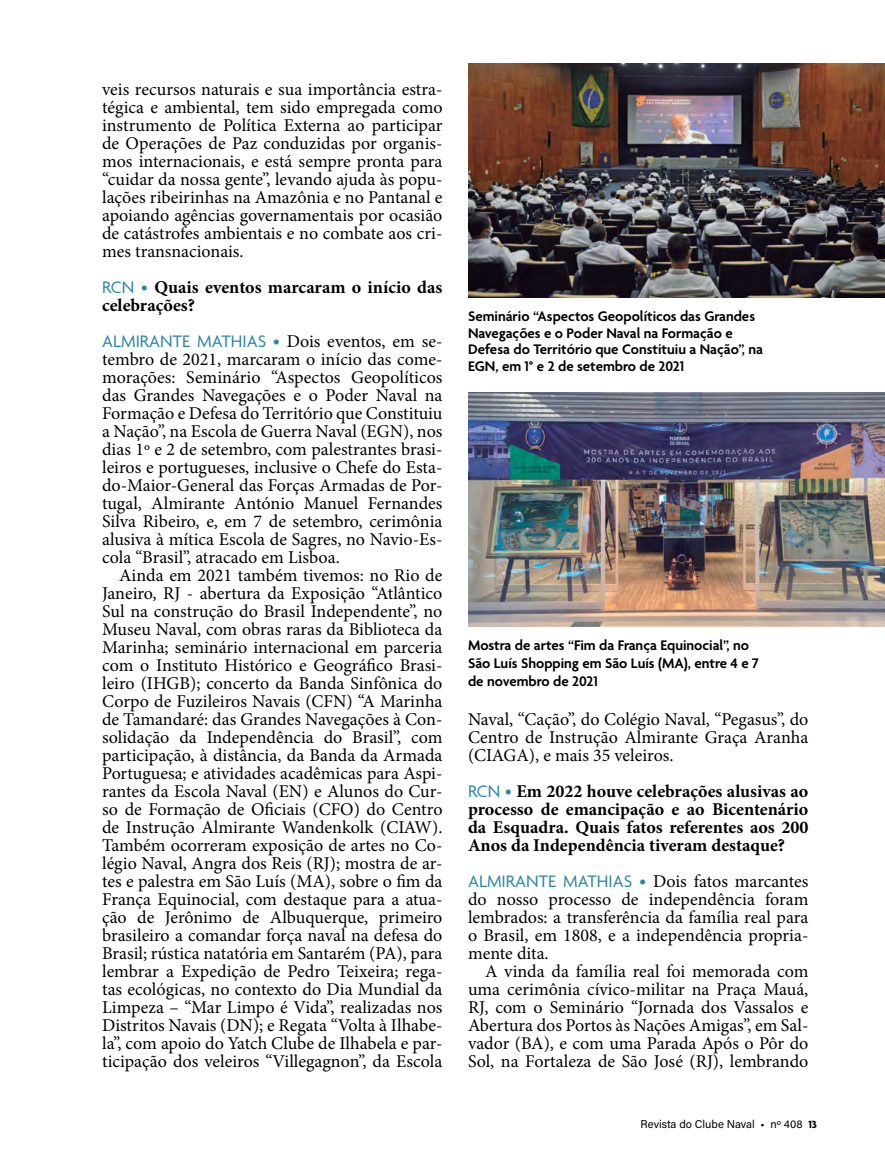
<style>
.page{position:relative;width:885px;height:1166px;background:#fff}
.page>*{position:absolute;margin:0;border:0;box-sizing:border-box;transform-origin:0 0}
.t1{font:18px/18px "Minion Pro";color:#000;text-align:justify}
.t2{font:700 18px/18px "Minion Pro";color:#000}
.t3{font:18px "Agenda";color:#2e86a6}
.t4{font:600 15px/16.5px "Agenda";color:#000}
.t5{font:11.25px "Acumin Pro";color:#000}
.s1{font-family:"Agenda";font-weight:400;color:#2e86a6}
.s2{font-family:"Minion Pro";color:#000}
.s3{font-family:"Agenda";color:#2e86a6}
.s4{font-family:"Agenda";font-weight:700}
</style>
<div class="page">
<img style="left:468px;top:64px;width:416px;height:234px">
<img style="left:468px;top:393px;width:416px;height:233px">
<p class="t1" style="left:102px;top:80px;width:342px">veis recursos naturais e sua importância estra&shy;tégica e ambiental, tem sido empregada como instrumento de Política Externa ao participar de Operações de Paz conduzidas por organis&shy;mos internacionais, e está sempre pronta para “cuidar da nossa gente”, levando ajuda às popu&shy;lações ribeirinhas na Amazônia e no Pantanal e apoiando agências governamentais por ocasião de catástrofes ambientais e no combate aos cri&shy;mes transnacionais.</p>
<p class="t2" style="left:102px;top:278px;width:342px"><span class="s1">RCN •</span> Quais eventos marcaram o início das celebrações?</p>
<p class="t3" style="left:102px;top:331px;width:342px">ALMIRANTE MATHIAS • <span class="s2">Dois eventos, em se-</span></p>
<p class="t1" style="left:102px;top:350px;width:342px">tembro de 2021, marcaram o início das come&shy;morações: Seminário “Aspectos Geopolíticos das Grandes Navegações e o Poder Naval na Formação e Defesa do Território que Constituiu a Nação”, na Escola de Guerra Naval (EGN), nos dias 1º e 2 de setembro, com palestrantes brasi&shy;leiros e portugueses, inclusive o Chefe do Esta&shy;do-Maior-General das Forças Armadas de Por&shy;tugal, Almirante António Manuel Fernandes Silva Ribeiro, e, em 7 de setembro, cerimônia alusiva à mítica Escola de Sagres, no Navio-Es&shy;cola “Brasil”, atracado em Lisboa.</p>
<p class="t1" style="left:102px;top:566px;width:342px;text-indent:17px">Ainda em 2021 também tivemos: no Rio de Janeiro, RJ - abertura da Exposição “Atlântico Sul na construção do Brasil Independente”, no Museu Naval, com obras raras da Biblioteca da Marinha; seminário internacional em parceria com o Instituto Histórico e Geográfico Brasi&shy;leiro (IHGB); concerto da Banda Sinfônica do Corpo de Fuzileiros Navais (CFN) “A Marinha de Tamandaré: das Grandes Navegações à Con&shy;solidação da Independência do Brasil”, com participação, à distância, da Banda da Armada Portuguesa; e atividades acadêmicas para Aspi&shy;rantes da Escola Naval (EN) e Alunos do Cur&shy;so de Formação de Oficiais (CFO) do Centro de Instrução Almirante Wandenkolk (CIAW).<br>Também ocorreram exposição de artes no Co&shy;légio Naval, Angra dos Reis (RJ); mostra de ar&shy;tes e palestra em São Luís (MA), sobre o fim da França Equinocial, com destaque para a atua&shy;ção de Jerônimo de Albuquerque, primeiro brasileiro a comandar força naval na defesa do Brasil; rústica natatória em Santarém (PA), para lembrar a Expedição de Pedro Teixeira; rega&shy;tas ecológicas, no contexto do Dia Mundial da Limpeza – “Mar Limpo é Vida”, realizadas nos Distritos Navais (DN); e Regata “Volta à Ilhabe&shy;la”, com apoio do Yatch Clube de Ilhabela e par&shy;ticipação dos veleiros “Villegagnon”, da Escola</p>
<p class="t4" style="left:468px;top:309px;width:296px">Seminário “Aspectos Geopolíticos das Grandes Navegações e o Poder Naval na Formação e Defesa do Território que Constituiu a Nação”, na EGN, em 1° e 2 de setembro de 2021</p>
<p class="t4" style="left:468px;top:637px;width:292px;line-height:18px">Mostra de artes “Fim da França Equinocial”, no<br>São Luís Shopping em São Luís (MA), entre 4 e 7 de novembro de 2021</p>
<p class="t1" style="left:468px;top:710px;width:342px">Naval, “Cação”, do Colégio Naval, “Pegasus”, do Centro de Instrução Almirante Graça Aranha (CIAGA), e mais 35 veleiros.</p>
<p class="t2" style="left:468px;top:782px;width:342px;text-align:justify"><span class="s1">RCN •</span> Em 2022 houve celebrações alusivas ao processo de emancipação e ao Bicentenário da Esquadra. Quais fatos referentes aos 200<br>Anos da Independência tiveram destaque?</p>
<p class="t1" style="left:468px;top:872px;width:342px"><span class="s3">ALMIRANTE MATHIAS •</span> Dois fatos marcantes do nosso processo de independência foram lembrados: a transferência da família real para o Brasil, em 1808, e a independência propria&shy;mente dita.</p>
<p class="t1" style="left:468px;top:962px;width:342px;text-indent:17px">A vinda da família real foi memorada com uma cerimônia cívico-militar na Praça Mauá, RJ, com o Seminário “Jornada dos Vassalos e Abertura dos Portos às Nações Amigas”, em Sal&shy;vador (BA), e com uma Parada Após o Pôr do Sol, na Fortaleza de São José (RJ), lembrando</p>
<p class="t5" style="left:640px;top:1115px;width:178px">Revista do Clube Naval • nº 408 <span class="s4">13</span></p>
</div>
